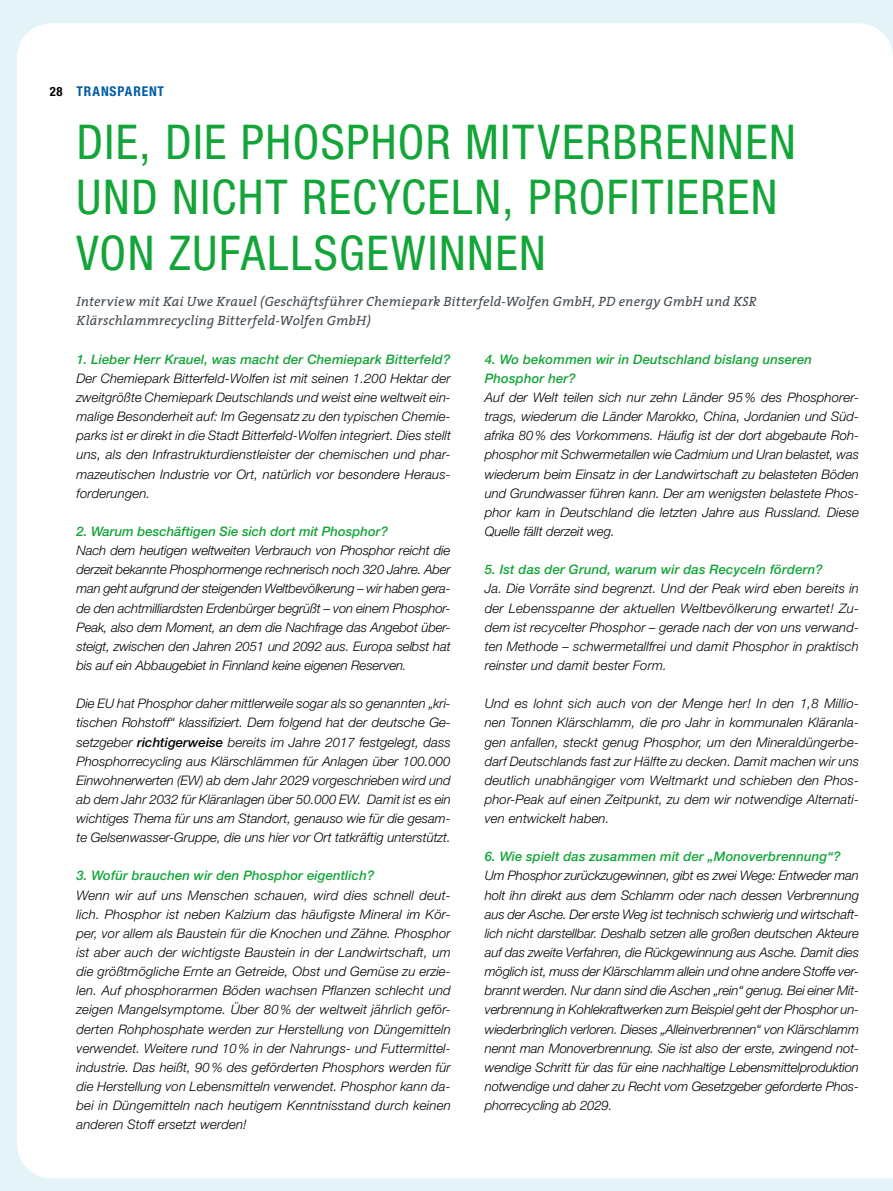
<style>
.page{position:relative;width:893px;height:1191px;background:#e4f3f7}
.page>*{position:absolute;margin:0;border:0;box-sizing:border-box;transform-origin:0 0}
.t1{font:condensed 48px/55.5px "Helvetica Neue LT Pro";letter-spacing:.03em;color:#13a538}
.t2{font:italic 13.5px/19.2px "The Serif";letter-spacing:.01em;color:#424a50}
.t3{font:700 condensed 13.5px "Helvetica Neue LT Pro";letter-spacing:.065em;color:#005da9}
.t4{font:italic 300 13.2px/19.2px "Helvetica Neue LT Pro";letter-spacing:.01em;color:#000;text-align:justify}
.t5{font:italic 500 13.2px/19.2px "Helvetica Neue LT Pro";letter-spacing:.01em;color:#13a538}
.s1{font-size:12.75px;color:#000}
.s2{font-weight:500}
</style>
<div class="page">
<div style="left:17px;top:23px;width:876px;height:1155px;background:#fff"></div>
<p class="t3" style="left:50px;top:83px;width:116px"><span class="s1">28</span> TRANSPARENT</p>
<h1 class="t1" style="left:76px;top:114px;width:721px">DIE, DIE PHOSPHOR MITVERBRENNEN<br>UND NICHT RECYCELN, PROFITIEREN<br>VON ZUFALLSGEWINNEN</h1>
<p class="t2" style="left:77px;top:292px;width:682px">Interview mit Kai Uwe Krauel (Geschäftsführer Chemiepark Bitterfeld-Wolfen GmbH, PD energy GmbH und KSR<br>Klärschlammrecycling Bitterfeld-Wolfen GmbH)</p>
<p class="t5" style="left:77px;top:349px;width:375px">1. Lieber Herr Krauel, was macht der Chemiepark Bitterfeld?</p>
<p class="t4" style="left:77px;top:368px;width:376px">Der Chemiepark Bitterfeld-Wolfen ist mit seinen 1.200 Hektar der zweitgrößte Chemiepark Deutschlands und weist eine weltweit ein&shy;malige Besonderheit auf: Im Gegensatz zu den typischen Chemie&shy;parks ist er direkt in die Stadt Bitterfeld-Wolfen integriert. Dies stellt uns, als den Infrastrukturdienstleister der chemischen und phar&shy;mazeutischen Industrie vor Ort, natürlich vor besondere Heraus&shy;forderungen.</p>
<p class="t5" style="left:77px;top:521px;width:313px">2. Warum beschäftigen Sie sich dort mit Phosphor?</p>
<p class="t4" style="left:77px;top:540px;width:376px">Nach dem heutigen weltweiten Verbrauch von Phosphor reicht die derzeit bekannte Phosphormenge rechnerisch noch 320 Jahre. Aber man geht aufgrund der steigenden Weltbevölkerung – wir haben gera&shy;de den achtmilliardsten Erdenbürger begrüßt – von einem Phosphor-Peak, also dem Moment, an dem die Nachfrage das Angebot über&shy;steigt, zwischen den Jahren 2051 und 2092 aus. Europa selbst hat bis auf ein Abbaugebiet in Finnland keine eigenen Reserven.</p>
<p class="t4" style="left:77px;top:693px;width:376px">Die EU hat Phosphor daher mittlerweile sogar als so genannten „kri&shy;tischen Rohstoff“ klassifiziert. Dem folgend hat der deutsche Ge&shy;setzgeber <span class="s2">richtigerweise</span> bereits im Jahre 2017 festgelegt, dass Phosphorrecycling aus Klärschlämmen für Anlagen über 100.000<br>Einwohnerwerten (EW) ab dem Jahr 2029 vorgeschrieben wird und ab dem Jahr 2032 für Kläranlagen über 50.000 EW. Damit ist es ein wichtiges Thema für uns am Standort, genauso wie für die gesam&shy;te Gelsenwasser-Gruppe, die uns hier vor Ort tatkräftig unterstützt.</p>
<p class="t5" style="left:77px;top:866px;width:299px">3. Wofür brauchen wir den Phosphor eigentlich?</p>
<p class="t4" style="left:77px;top:885px;width:376px">Wenn wir auf uns Menschen schauen, wird dies schnell deut&shy;lich. Phosphor ist neben Kalzium das häufigste Mineral im Kör&shy;per, vor allem als Baustein für die Knochen und Zähne. Phosphor ist aber auch der wichtigste Baustein in der Landwirtschaft, um die größtmögliche Ernte an Getreide, Obst und Gemüse zu erzie&shy;len. Auf phosphorarmen Böden wachsen Pflanzen schlecht und zeigen Mangelsymptome. Über 80% der weltweit jährlich geför&shy;derten Rohphosphate werden zur Herstellung von Düngemitteln verwendet. Weitere rund 10 % in der Nahrungs- und Futtermittel&shy;industrie. Das heißt, 90 % des geförderten Phosphors werden für die Herstellung von Lebensmitteln verwendet. Phosphor kann da&shy;bei in Düngemitteln nach heutigem Kenntnisstand durch keinen anderen Stoff ersetzt werden!</p>
<p class="t5" style="left:485px;top:349px;width:329px">4. Wo bekommen wir in Deutschland bislang unseren<br>Phosphor her?</p>
<p class="t4" style="left:485px;top:387px;width:376px">Auf der Welt teilen sich nur zehn Länder 95 % des Phosphorer&shy;trags, wiederum die Länder Marokko, China, Jordanien und Süd&shy;afrika 80% des Vorkommens. Häufig ist der dort abgebaute Roh&shy;phosphor mit Schwermetallen wie Cadmium und Uran belastet, was wiederum beim Einsatz in der Landwirtschaft zu belasteten Böden und Grundwasser führen kann. Der am wenigsten belastete Phos&shy;phor kam in Deutschland die letzten Jahre aus Russland. Diese Quelle fällt derzeit weg.</p>
<p class="t5" style="left:485px;top:560px;width:339px">5. Ist das der Grund, warum wir das Recyceln fördern?</p>
<p class="t4" style="left:485px;top:579px;width:376px">Ja. Die Vorräte sind begrenzt. Und der Peak wird eben bereits in der Lebensspanne der aktuellen Weltbevölkerung erwartet! Zu&shy;dem ist recycelter Phosphor – gerade nach der von uns verwand&shy;ten Methode – schwermetallfrei und damit Phosphor in praktisch reinster und damit bester Form.</p>
<p class="t4" style="left:485px;top:693px;width:376px">Und es lohnt sich auch von der Menge her! In den 1,8 Millio&shy;nen Tonnen Klärschlamm, die pro Jahr in kommunalen Kläranla&shy;gen anfallen, steckt genug Phosphor, um den Mineraldüngerbe&shy;darf Deutschlands fast zur Hälfte zu decken. Damit machen wir uns deutlich unabhängiger vom Weltmarkt und schieben den Phos&shy;phor-Peak auf einen Zeitpunkt, zu dem wir notwendige Alternati&shy;ven entwickelt haben.</p>
<p class="t5" style="left:485px;top:847px;width:357px">6. Wie spielt das zusammen mit der „Monoverbrennung“?</p>
<p class="t4" style="left:485px;top:866px;width:376px">Um Phosphor zurückzugewinnen, gibt es zwei Wege: Entweder man holt ihn direkt aus dem Schlamm oder nach dessen Verbrennung aus der Asche. Der erste Weg ist technisch schwierig und wirtschaft&shy;lich nicht darstellbar. Deshalb setzen alle großen deutschen Akteure auf das zweite Verfahren, die Rückgewinnung aus Asche. Damit dies möglich ist, muss der Klärschlamm allein und ohne andere Stoffe ver&shy;brannt werden. Nur dann sind die Aschen „rein“ genug. Bei einer Mit&shy;verbrennung in Kohlekraftwerken zum Beispiel geht der Phosphor un&shy;wiederbringlich verloren. Dieses „Alleinverbrennen“ von Klärschlamm nennt man Monoverbrennung. Sie ist also der erste, zwingend not&shy;wendige Schritt für das für eine nachhaltige Lebensmittelproduktion notwendige und daher zu Recht vom Gesetzgeber geforderte Phos&shy;phorrecycling ab 2029.</p>
</div>
